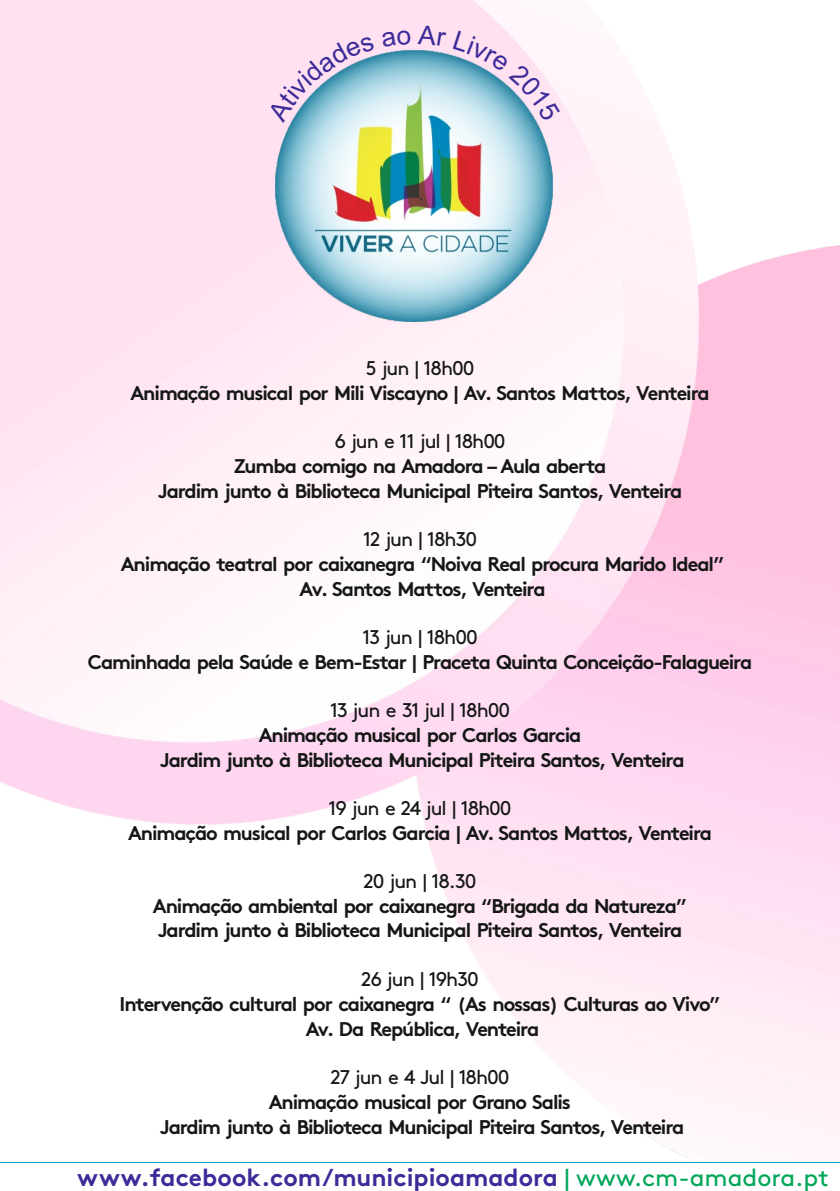
<style>
.page{position:relative;width:840px;height:1191px;background:#fff}
.page>*{position:absolute;margin:0;border:0;box-sizing:border-box;transform-origin:0 0}
.t1{font:700 24.4px "Brown";color:#3c2b99}
.t2{font:700 19.8px/25px "Brown";letter-spacing:-.055em;color:#151616;text-align:center}
.t3{font:700 19.8px "Brown";letter-spacing:-.055em;color:#151616}
.s1{color:#00a759}
</style>
<div class="page">
<img style="left:0;top:0;width:839px;height:1159px">
<img style="left:275px;top:51px;width:277px;height:270px">
<hr style="left:0;top:1161px;width:839px;height:1px;background:#00a3d4">
<svg style="left:381px;top:29px;width:30px;height:18px"></svg>
<svg style="left:417px;top:25px;width:29px;height:22px"></svg>
<svg style="left:453px;top:30px;width:107px;height:92px"></svg>
<svg style="left:267px;top:36px;width:107px;height:87px;background:#d2d5e5"></svg>
<p class="t3" style="left:366px;top:360px;width:110px">5 jun | 18h00</p>
<p class="t2" style="left:130px;top:383px;width:580px">Animação musical por Mili Viscayno | Av. Santos Mattos, Venteira</p>
<p class="t3" style="left:334px;top:433px;width:172px">6 jun e 11 jul | 18h00</p>
<p class="t2" style="left:158px;top:456px;width:526px">Zumba comigo na Amadora – Aula aberta<br>Jardim junto à Biblioteca Municipal Piteira Santos, Venteira</p>
<p class="t3" style="left:363px;top:531px;width:115px">12 jun | 18h30</p>
<p class="t2" style="left:121px;top:554px;width:604px">Animação teatral por caixanegra “Noiva Real procura Marido Ideal”<br>Av. Santos Mattos, Venteira</p>
<p class="t3" style="left:362px;top:629px;width:117px">13 jun | 18h00</p>
<p class="t2" style="left:88px;top:651px;width:665px">Caminhada pela Saúde e Bem-Estar | Praceta Quinta Conceição-Falagueira</p>
<p class="t3" style="left:330px;top:702px;width:181px">13 jun e 31 jul | 18h00</p>
<p class="t2" style="left:160px;top:724px;width:526px">Animação musical por Carlos Garcia<br>Jardim junto à Biblioteca Municipal Piteira Santos, Venteira</p>
<p class="t3" style="left:328px;top:800px;width:185px">19 jun e 24 jul | 18h00</p>
<p class="t2" style="left:128px;top:822px;width:585px">Animação musical por Carlos Garcia | Av. Santos Mattos, Venteira</p>
<p class="t3" style="left:363px;top:872px;width:114px">20 jun | 18.30</p>
<p class="t2" style="left:153px;top:895px;width:535px;text-align:left">Animação ambiental por caixanegra “Brigada da Natureza”<br>Jardim junto à Biblioteca Municipal Piteira Santos, Venteira</p>
<p class="t3" style="left:361px;top:971px;width:119px">26 jun | 19h30</p>
<p class="t2" style="left:119px;top:994px;width:602px">Intervenção cultural por caixanegra “ (As nossas) Culturas ao Vivo”<br>Av. Da República, Venteira</p>
<p class="t3" style="left:330px;top:1069px;width:180px">27 jun e 4 Jul | 18h00</p>
<p class="t2" style="left:160px;top:1092px;width:526px">Animação musical por Grano Salis<br>Jardim junto à Biblioteca Municipal Piteira Santos, Venteira</p>
<p class="t1" style="left:77px;top:1168px;width:752px">www.facebook.com/municipioamadora <span class="s1">| www.cm-amadora.pt</span></p>
</div>
